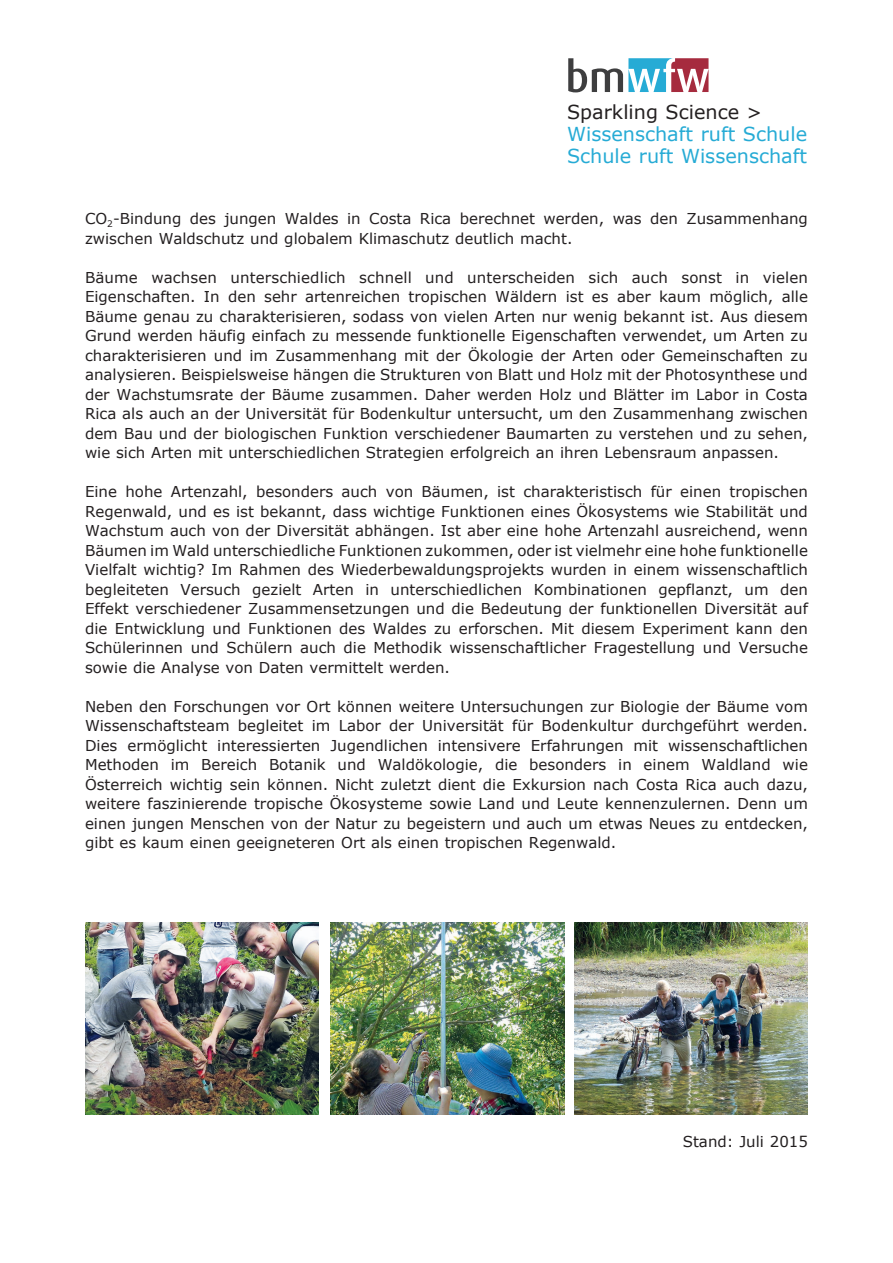
<style>
.page{position:relative;width:893px;height:1263px;background:#fff}
.page>*{position:absolute;margin:0;border:0;box-sizing:border-box;transform-origin:0 0}
.t1{font:19.2px/21.8px "Verdana";color:#26abd5}
.t2{font:19.2px "Verdana";color:#231f20}
.t3{font:15px/19.5px "Verdana";color:#231f20;text-align:justify}
</style>
<div class="page">
<svg style="left:568px;top:58px;width:140px;height:34px"></svg>
<img style="left:574px;top:923px;width:234px;height:191px">
<img style="left:331px;top:923px;width:233px;height:191px">
<img style="left:85px;top:923px;width:234px;height:191px">
<p class="t2" style="left:567px;top:99px;width:197px">Sparkling Science &gt;</p>
<p class="t1" style="left:567px;top:123px;width:242px">Wissenschaft ruft Schule<br>Schule ruft Wissenschaft</p>
<p class="t3" style="left:85px;top:209px;width:724px">CO<sub>2</sub>-Bindung des jungen Waldes in Costa Rica berechnet werden, was den Zusammenhang zwischen Waldschutz und globalem Klimaschutz deutlich macht.</p>
<p class="t3" style="left:85px;top:267px;width:724px">Bäume wachsen unterschiedlich schnell und unterscheiden sich auch sonst in vielen Eigenschaften. In den sehr artenreichen tropischen Wäldern ist es aber kaum möglich, alle Bäume genau zu charakterisieren, sodass von vielen Arten nur wenig bekannt ist. Aus diesem Grund werden häufig einfach zu messende funktionelle Eigenschaften verwendet, um Arten zu charakterisieren und im Zusammenhang mit der Ökologie der Arten oder Gemeinschaften zu analysieren. Beispielsweise hängen die Strukturen von Blatt und Holz mit der Photosynthese und der Wachstumsrate der Bäume zusammen. Daher werden Holz und Blätter im Labor in Costa Rica als auch an der Universität für Bodenkultur untersucht, um den Zusammenhang zwischen dem Bau und der biologischen Funktion verschiedener Baumarten zu verstehen und zu sehen, wie sich Arten mit unterschiedlichen Strategien erfolgreich an ihren Lebensraum anpassen.</p>
<p class="t3" style="left:85px;top:482px;width:724px">Eine hohe Artenzahl, besonders auch von Bäumen, ist charakteristisch für einen tropischen Regenwald, und es ist bekannt, dass wichtige Funktionen eines Ökosystems wie Stabilität und Wachstum auch von der Diversität abhängen. Ist aber eine hohe Artenzahl ausreichend, wenn Bäumen im Wald unterschiedliche Funktionen zukommen, oder ist vielmehr eine hohe funktionelle Vielfalt wichtig? Im Rahmen des Wiederbewaldungsprojekts wurden in einem wissenschaftlich begleiteten Versuch gezielt Arten in unterschiedlichen Kombinationen gepflanzt, um den Effekt verschiedener Zusammensetzungen und die Bedeutung der funktionellen Diversität auf die Entwicklung und Funktionen des Waldes zu erforschen. Mit diesem Experiment kann den Schülerinnen und Schülern auch die Methodik wissenschaftlicher Fragestellung und Versuche sowie die Analyse von Daten vermittelt werden.</p>
<p class="t3" style="left:85px;top:696px;width:724px">Neben den Forschungen vor Ort können weitere Untersuchungen zur Biologie der Bäume vom Wissenschaftsteam begleitet im Labor der Universität für Bodenkultur durchgeführt werden.<br>Dies ermöglicht interessierten Jugendlichen intensivere Erfahrungen mit wissenschaftlichen Methoden im Bereich Botanik und Waldökologie, die besonders in einem Waldland wie Österreich wichtig sein können. Nicht zuletzt dient die Exkursion nach Costa Rica auch dazu, weitere faszinierende tropische Ökosysteme sowie Land und Leute kennenzulernen. Denn um einen jungen Menschen von der Natur zu begeistern und auch um etwas Neues zu entdecken, gibt es kaum einen geeigneteren Ort als einen tropischen Regenwald.</p>
<p class="t3" style="left:683px;top:1131px;width:127px">Stand: Juli 2015</p>
</div>
